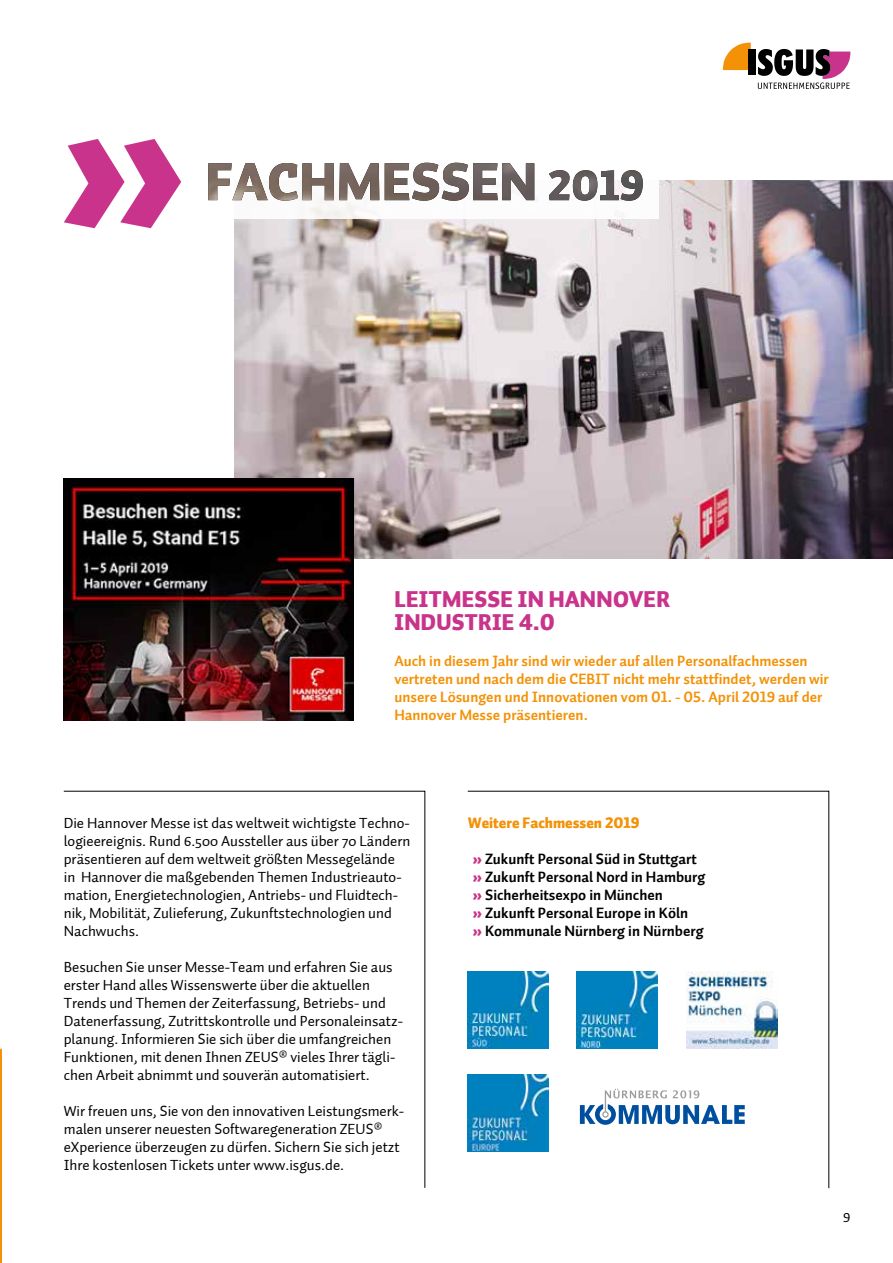
<style>
.page{position:relative;width:893px;height:1263px;background:#fff}
.page>*{position:absolute;margin:0;border:0;box-sizing:border-box;transform-origin:0 0}
.t1{font:22.5px/22.5px "Auto 1 Black LF";letter-spacing:.015em;color:#c9338b}
.t2{font:15px/18px "Auto 1";color:#000}
.t3{font:15px/18px "Auto 1 Bold LF";color:#f39207}
.t4{font:15px/18px "Auto 1 Bold LF";color:#000}
.t5{font:15px "Auto 1 Black LF";color:#f39207}
.s1{font-family:"Auto 1 Black LF";color:#c9338b}
</style>
<div class="page">
<svg style="left:723px;top:43px;width:28px;height:27px"></svg>
<div style="left:748px;top:49px;width:7px;height:26px;background:#000"></div>
<svg style="left:758px;top:49px;width:92px;height:40px"></svg>
<svg style="left:63px;top:790px;width:363px;height:398px"></svg>
<svg style="left:467px;top:790px;width:363px;height:399px"></svg>
<img style="left:235px;top:180px;width:658px;height:378px">
<img style="left:64px;top:478px;width:290px;height:242px">
<img style="left:0;top:1048px;width:1px;height:215px">
<div style="left:137px;top:127px;width:522px;height:92px;background:#fff"></div>
<svg style="left:208px;top:163px;width:435px;height:38px"></svg>
<img style="left:269px;top:163px;width:200px;height:38px">
<svg style="left:64px;top:139px;width:117px;height:89px"></svg>
<img style="left:467px;top:972px;width:81px;height:77px">
<img style="left:577px;top:972px;width:80px;height:77px">
<img style="left:686px;top:972px;width:91px;height:77px">
<img style="left:467px;top:1075px;width:81px;height:77px">
<svg style="left:580px;top:1089px;width:165px;height:36px"></svg>
<h1 class="t1" style="left:395px;top:589px;width:277px">LEITMESSE IN HANNOVER<br>INDUSTRIE 4.0</h1>
<p class="t3" style="left:394px;top:652px;width:436px">Auch in diesem Jahr sind wir wieder auf allen Personalfachmessen vertreten und nach dem die CEBIT nicht mehr stattfindet, werden wir unsere Lösungen und Innovationen vom 01. - 05. April 2019 auf der Hannover Messe präsentieren.</p>
<p class="t2" style="left:64px;top:814px;width:348px">Die Hannover Messe ist das weltweit wichtigste Techno&shy;logieereignis. Rund 6.500 Aussteller aus über 70 Ländern präsentieren auf dem weltweit größten Messegelände<br>in Hannover die maßgebenden Themen Industrieauto&shy;mation, Energietechnologien, Antriebs- und Fluidtech&shy;nik, Mobilität, Zulieferung, Zukunftstechnologien und Nachwuchs.</p>
<p class="t2" style="left:64px;top:958px;width:341px">Besuchen Sie unser Messe-Team und erfahren Sie aus erster Hand alles Wissenswerte über die aktuellen Trends und Themen der Zeiterfassung, Betriebs- und Datenerfassung, Zutrittskontrolle und Personaleinsatz&shy;planung. Informieren Sie sich über die umfangreichen Funktionen, mit denen Ihnen ZEUS® vieles Ihrer tägli&shy;chen Arbeit abnimmt und souverän automatisiert.</p>
<p class="t2" style="left:64px;top:1102px;width:342px">Wir freuen uns, Sie von den innovativen Leistungsmerk&shy;malen unserer neuesten Softwaregeneration ZEUS® eXperience überzeugen zu dürfen. Sichern Sie sich jetzt Ihre kostenlosen Tickets unter www.isgus.de.</p>
<p class="t5" style="left:468px;top:813px;width:173px">Weitere Fachmessen 2019</p>
<p class="t4" style="left:472px;top:850px;width:235px"><span class="s1">»</span> Zukunft Personal Süd in Stuttgart <span class="s1">»</span> Zukunft Personal Nord in Hamburg <span class="s1">»</span> Sicherheitsexpo in München<br><span class="s1">»</span> Zukunft Personal Europe in Köln<br><span class="s1">»</span> Kommunale Nürnberg in Nürnberg</p>
<p class="t2" style="left:843px;top:1206px;width:9px">9</p>
</div>
